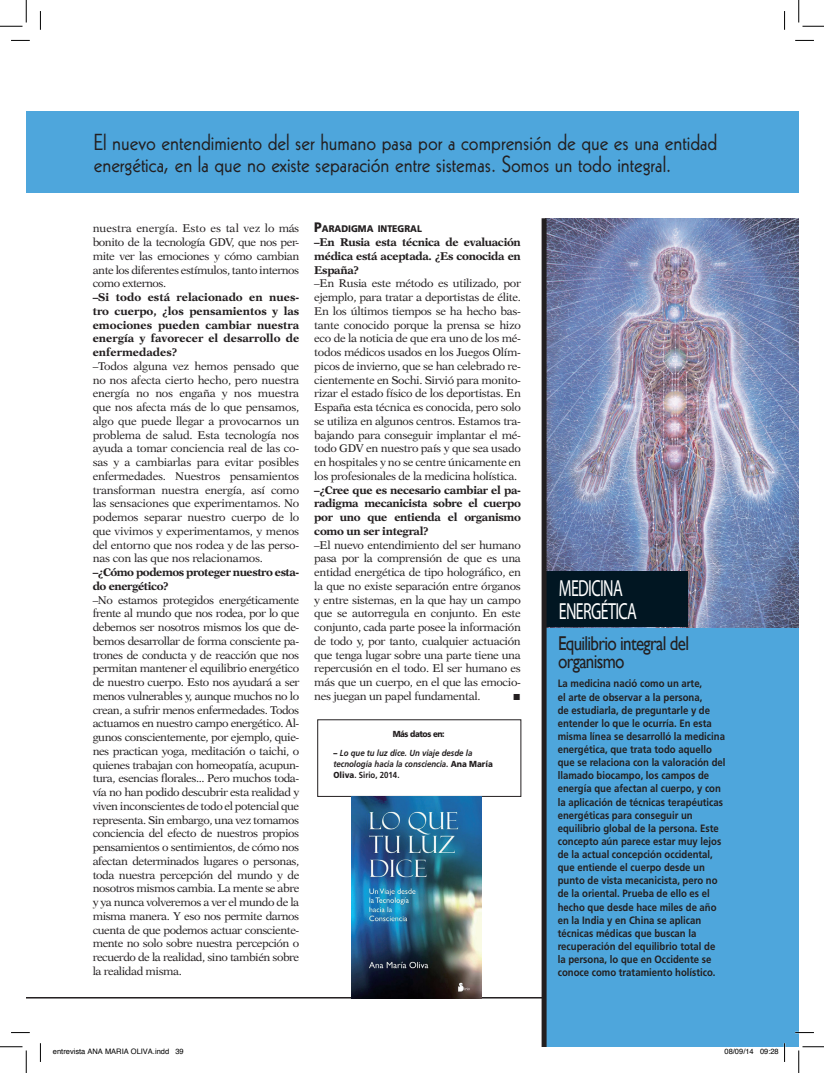
<style>
.page{position:relative;width:825px;height:1073px;background:#fff}
.page>*{position:absolute;margin:0;border:0;box-sizing:border-box;transform-origin:0 0}
.t1{font:23.38px/22.5px "Myriad Pro";letter-spacing:-.04em;color:#fff;scale:.69 1}
.t2{font:22.5px/22.5px "Kabel";color:#231f20;scale:.94 1}
.t3{font:20px/18.8px "Gill Sans";letter-spacing:-.04em;color:#231f20;scale:.85 1}
.t4{font:11.25px/13.8px "New Aster";letter-spacing:-.03em;color:#231f20;text-align:justify}
.t5{font:700 11.25px/13.8px "New Aster";letter-spacing:-.03em;color:#231f20;text-align:justify}
.t6{font:700 10.62px/13.1px "Frutiger";color:#231f20;scale:.9 1}
.t7{font:900 9.62px "Frutiger";color:#231f20;scale:.91 1}
.t8{font:italic 700 8.75px/11.2px "Frutiger";color:#231f20;scale:.9 1}
.t9{font:900 8.75px "Frutiger";letter-spacing:-.05em;color:#231f20;scale:.9 1}
.t10{font:7.5px "Helvetica";color:#000}
.s1{font-size:13.75px}
.s2{font-weight:900;font-style:normal}
.s3{font-style:normal}
</style>
<div class="page">
<hr style="left:26px;top:997px;width:716px;height:1px;background:#231f20">
<div style="left:26px;top:112px;width:773px;height:81px;background:#4ea6dc"></div>
<div style="left:547px;top:431px;width:252px;height:616px;background:#4ea6dc"></div>
<img style="left:547px;top:218px;width:252px;height:409px">
<div style="left:544px;top:572px;width:144px;height:55px;background:#011622"></div>
<div style="left:542px;top:218px;width:5px;height:829px;background:#231f20"></div>
<img style="left:351px;top:797px;width:130px;height:201px">
<svg style="left:11px;top:40px;width:19px;height:1px"></svg>
<svg style="left:795px;top:40px;width:19px;height:1px"></svg>
<svg style="left:11px;top:1032px;width:19px;height:1px"></svg>
<svg style="left:795px;top:1032px;width:19px;height:1px"></svg>
<svg style="left:40px;top:11px;width:1px;height:19px"></svg>
<svg style="left:40px;top:1043px;width:1px;height:19px"></svg>
<svg style="left:784px;top:11px;width:1px;height:19px"></svg>
<svg style="left:0;top:0;width:27px;height:27px"></svg>
<svg style="left:0;top:1047px;width:27px;height:26px"></svg>
<svg style="left:798px;top:0;width:26px;height:27px"></svg>
<svg style="left:798px;top:1047px;width:26px;height:26px"></svg>
<svg style="left:783px;top:1043px;width:2px;height:19px"></svg>
<h2 class="t2" style="left:94px;top:131px;width:665px">El nuevo entendimiento del ser humano pasa por a comprensión de que es una entidad energética, en la que no existe separación entre sistemas. Somos un todo integral.</h2>
<p class="t4" style="left:93px;top:222px;width:208px">nuestra energía. Esto es tal vez lo más bonito de la tecnología GDV, que nos per&shy;mite ver las emociones y cómo cambian ante los diferentes estímulos, tanto internos como externos.</p>
<p class="t5" style="left:93px;top:290px;width:208px">–Si todo está relacionado en nues&shy;tro cuerpo, ¿los pensamientos y las emociones pueden cambiar nuestra energía y favorecer el desarrollo de enfermedades?</p>
<p class="t4" style="left:93px;top:359px;width:208px">–Todos alguna vez hemos pensado que no nos afecta cierto hecho, pero nuestra energía no nos engaña y nos muestra que nos afecta más de lo que pensamos, algo que puede llegar a provocarnos un problema de salud. Esta tecnología nos ayuda a tomar conciencia real de las co&shy;sas y a cambiarlas para evitar posibles enfermedades. Nuestros pensamientos transforman nuestra energía, así como las sensaciones que experimentamos. No podemos separar nuestro cuerpo de lo que vivimos y experimentamos, y menos del entorno que nos rodea y de las perso&shy;nas con las que nos relacionamos.</p>
<p class="t5" style="left:93px;top:565px;width:208px">–¿Cómo podemos proteger nuestro esta&shy;do energético?</p>
<p class="t4" style="left:93px;top:593px;width:208px">–No estamos protegidos energéticamente frente al mundo que nos rodea, por lo que debemos ser nosotros mismos los que de&shy;bemos desarrollar de forma consciente pa&shy;trones de conducta y de reacción que nos permitan mantener el equilibrio energético de nuestro cuerpo. Esto nos ayudará a ser menos vulnerables y, aunque muchos no lo crean, a sufrir menos enfermedades. Todos actuamos en nuestro campo energético. Al&shy;gunos conscientemente, por ejemplo, quie&shy;nes practican yoga, meditación o taichi, o quienes trabajan con homeopatía, acupun&shy;tura, esencias florales... Pero muchos toda&shy;vía no han podido descubrir esta realidad y viven inconscientes de todo el potencial que representa. Sin embargo, una vez tomamos conciencia del efecto de nuestros propios pensamientos o sentimientos, de cómo nos afectan determinados lugares o personas, toda nuestra percepción del mundo y de nosotros mismos cambia. La mente se abre y ya nunca volveremos a ver el mundo de la misma manera. Y eso nos permite darnos cuenta de que podemos actuar consciente&shy;mente no solo sobre nuestra percepción o recuerdo de la realidad, sino también sobre la realidad misma.</p>
<p class="t7" style="left:314px;top:223px;width:120px"><span class="s1">P</span>ARADIGMA INTEGRAL</p>
<p class="t5" style="left:314px;top:235px;width:208px">–En Rusia esta técnica de evaluación médica está aceptada. ¿Es conocida en España?</p>
<p class="t4" style="left:314px;top:277px;width:208px">–En Rusia este método es utilizado, por ejemplo, para tratar a deportistas de élite.<br>En los últimos tiempos se ha hecho bas&shy;tante conocido porque la prensa se hizo eco de la noticia de que era uno de los mé&shy;todos médicos usados en los Juegos Olím&shy;picos de invierno, que se han celebrado re&shy;cientemente en Sochi. Sirvió para monito&shy;rizar el estado físico de los deportistas. En España esta técnica es conocida, pero solo se utiliza en algunos centros. Estamos tra&shy;bajando para conseguir implantar el mé&shy;todo GDV en nuestro país y que sea usado en hospitales y no se centre únicamente en los profesionales de la medicina holística.</p>
<p class="t5" style="left:314px;top:483px;width:208px">–¿Cree que es necesario cambiar el pa&shy;radigma mecanicista sobre el cuerpo por uno que entienda el organismo como un ser integral?</p>
<p class="t4" style="left:314px;top:538px;width:208px">–El nuevo entendimiento del ser humano pasa por la comprensión de que es una entidad energética de tipo holográfico, en la que no existe separación entre órganos y entre sistemas, en la que hay un campo que se autorregula en conjunto. En este conjunto, cada parte posee la información de todo y, por tanto, cualquier actuación que tenga lugar sobre una parte tiene una repercusión en el todo. El ser humano es más que un cuerpo, en el que las emocio&shy;nes juegan un papel fundamental.</p>
<p class="t9" style="left:393px;top:729px;width:59px">Más datos en:</p>
<p class="t8" style="left:333px;top:747px;width:179px"><span class="s2">–</span> Lo que tu luz dice. Un viaje desde la tecnología hacia la consciencia<span class="s3">.</span> <span class="s2">Ana María<br>Oliva</span><span class="s3">. Sirio, 2014.</span></p>
<h1 class="t1" style="left:559px;top:577px;width:115px">MEDICINA<br>ENERGÉTICA</h1>
<h3 class="t3" style="left:558px;top:633px;width:156px">Equilibrio integral del organismo</h3>
<p class="t6" style="left:558px;top:677px;width:188px">La medicina nació como un arte,<br>el arte de observar a la persona,<br>de estudiarla, de preguntarle y de entender lo que le ocurría. En esta misma línea se desarrolló la medicina energética, que trata todo aquello que se relaciona con la valoración del llamado biocampo, los campos de energía que afectan al cuerpo, y con la aplicación de técnicas terapéuticas energéticas para conseguir un equilibrio global de la persona. Este concepto aún parece estar muy lejos de la actual concepción occidental, que entiende el cuerpo desde un punto de vista mecanicista, pero no de la oriental. Prueba de ello es el hecho que desde hace miles de año en la India y en China se aplican técnicas médicas que buscan la recuperación del equilibrio total de la persona, lo que en Occidente se conoce como tratamiento holístico.</p>
<p class="t10" style="left:53px;top:1049px;width:132px">entrevista ANA MARIA OLIVA.indd 39</p>
<p class="t10" style="left:725px;top:1049px;width:56px">08/09/14 09:28</p>
</div>
